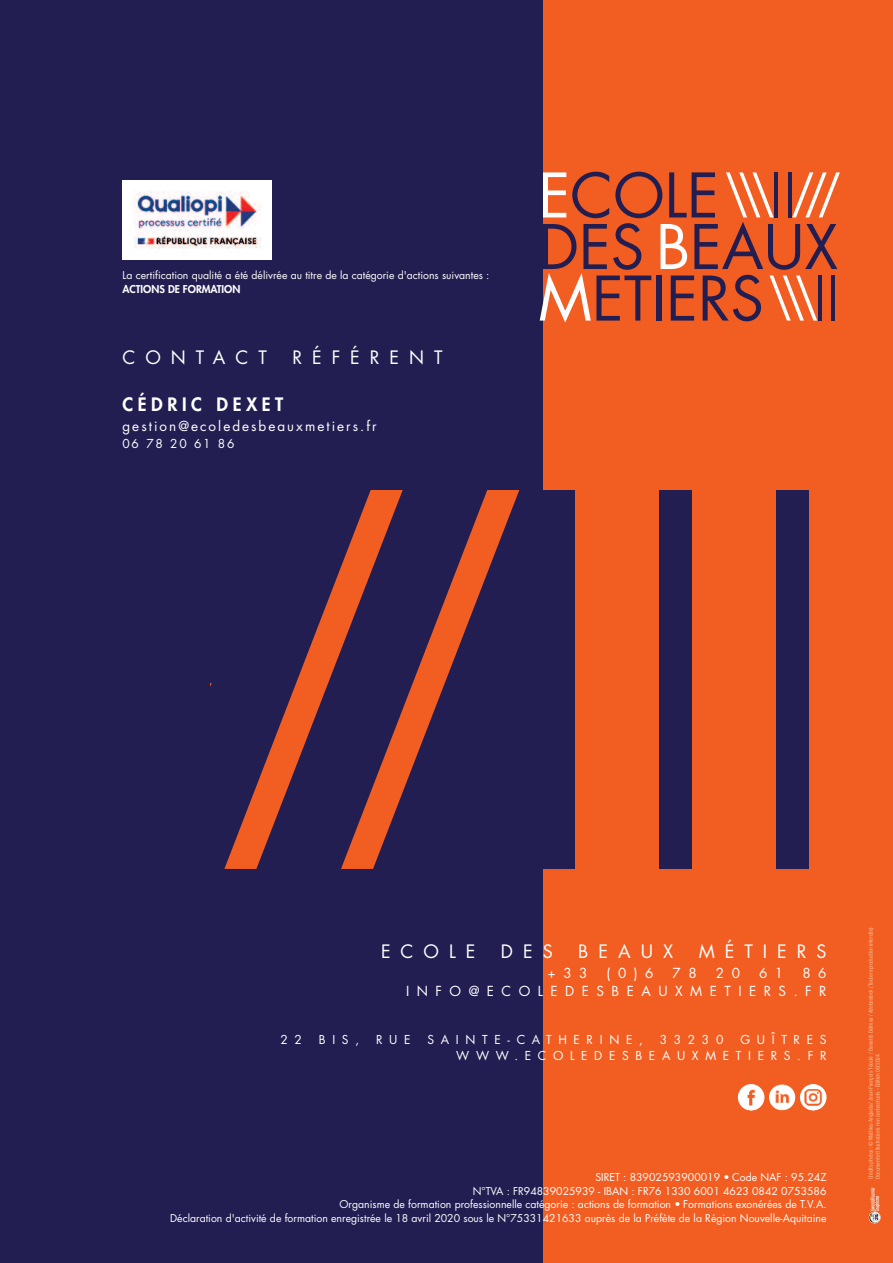
<style>
.page{position:relative;width:893px;height:1263px;background:#fff}
.page>*{position:absolute;margin:0;border:0;box-sizing:border-box;transform-origin:0 0}
.t1{font:18px "Futura";letter-spacing:.555em;color:#fff}
.t2{font:800 18px "Futura";letter-spacing:.255em;color:#fff}
.t3{font:13.5px "Futura";letter-spacing:.15em;color:#fff}
.t4{font:13.5px/17.7px "Futura";letter-spacing:.555em;color:#fff;text-align:right}
.t5{font:12px/15.8px "Futura";letter-spacing:.555em;color:#fff;text-align:right}
.t6{font:10.5px/13.8px "Futura";color:#fff;text-align:right}
.t7{font:800 10.5px "Futura";color:#fff}
.t8{font:500 condensed 5.85px/6.9px "Helvetica Neue";letter-spacing:-.03em;color:#f8aa7f}
</style>
<div class="page">
<div style="left:0;top:0;width:543px;height:1263px;background:#221e52"></div>
<div style="left:543px;top:0;width:350px;height:1263px;background:#f25d21"></div>
<svg style="left:540px;top:172px;width:300px;height:150px"></svg>
<div style="left:776px;top:491px;width:32px;height:378px;background:#221e52"></div>
<div style="left:659px;top:491px;width:32px;height:378px;background:#221e52"></div>
<div style="left:543px;top:491px;width:32px;height:378px;background:#221e52"></div>
<svg style="left:405px;top:491px;width:114px;height:295px"></svg>
<svg style="left:288px;top:491px;width:117px;height:378px"></svg>
<svg style="left:210px;top:683px;width:78px;height:186px"></svg>
<svg style="left:869px;top:1187px;width:12px;height:36px"></svg>
<img style="left:122px;top:180px;width:150px;height:80px">
<img style="left:738px;top:1084px;width:26px;height:26px;border-radius:50%">
<img style="left:769px;top:1084px;width:26px;height:26px;border-radius:50%">
<img style="left:800px;top:1084px;width:26px;height:26px;border-radius:50%">
<div style="left:156px;top:480px;width:137px;height:203px;background:#221e52"></div>
<p class="t6" style="left:122px;top:269px;width:368px">La certification qualité a été délivrée au titre de la catégorie d'actions suivantes :</p>
<p class="t7" style="left:122px;top:284px;width:120px">ACTIONS DE FORMATION</p>
<h1 class="t1" style="left:122px;top:349px;width:146px">CONTACT</h1>
<h1 class="t1" style="left:292px;top:349px;width:152px">RÉFÉRENT</h1>
<h1 class="t2" style="left:122px;top:396px;width:162px">CÉDRIC DEXET</h1>
<p class="t3" style="left:122px;top:420px;width:256px">gestion@ecoledesbeauxmetiers.fr</p>
<p class="t5" style="left:122px;top:436px;width:114px">06 78 20 61 86</p>
<h1 class="t1" style="left:381px;top:943px;width:96px">ECOLE</h1>
<h1 class="t1" style="left:501px;top:943px;width:53px">DES</h1>
<h1 class="t1" style="left:578px;top:943px;width:96px">BEAUX</h1>
<h1 class="t1" style="left:699px;top:943px;width:129px">MÉTIERS</h1>
<p class="t3" style="left:548px;top:967px;width:41px">+33</p>
<p class="t3" style="left:607px;top:967px;width:48px">(0)6</p>
<p class="t3" style="left:673px;top:967px;width:26px">7 8</p>
<p class="t3" style="left:716px;top:967px;width:26px">2 0</p>
<p class="t3" style="left:759px;top:967px;width:26px">6 1</p>
<p class="t4" style="left:406px;top:965px;width:422px">8 6<br>INFO@ECOLEDESBEAUXMETIERS.FR</p>
<p class="t5" style="left:456px;top:1032px;width:372px">GUÎTRES<br>WWW.ECOLEDESBEAUXMETIERS.FR</p>
<p class="t5" style="left:281px;top:1032px;width:23px">2 2</p>
<p class="t5" style="left:319px;top:1032px;width:42px">BIS,</p>
<p class="t5" style="left:376px;top:1032px;width:36px">RUE</p>
<p class="t5" style="left:428px;top:1032px;width:217px">SAINTE-CATHERINE,</p>
<p class="t5" style="left:660px;top:1032px;width:65px">33230</p>
<p class="t6" style="left:170px;top:1171px;width:658px">SIRET : 83902593900019 • Code NAF : 95.24Z<br>N°TVA : FR94839025939 - IBAN : FR76 1330 6001 4623 0842 0753586<br>Organisme de formation professionnelle catégorie : actions de formation • Formations exonérées de T.V.A.<br>Déclaration d'activité de formation enregistrée le 18 avril 2020 sous le N°75331421633 auprès de la Préfète de la Région Nouvelle-Aquitaine</p>
<p class="t8" style="left:868px;top:1179px;width:254px;rotate:-90deg">Crédits photos : © Mathieu Anglada / Jean-François Téoulé / Dexet &amp; Delmas / Adobestock (Toute reproduction interdite)<br>Document et illustrations non contractuels - Édition 09/2024</p>
</div>
